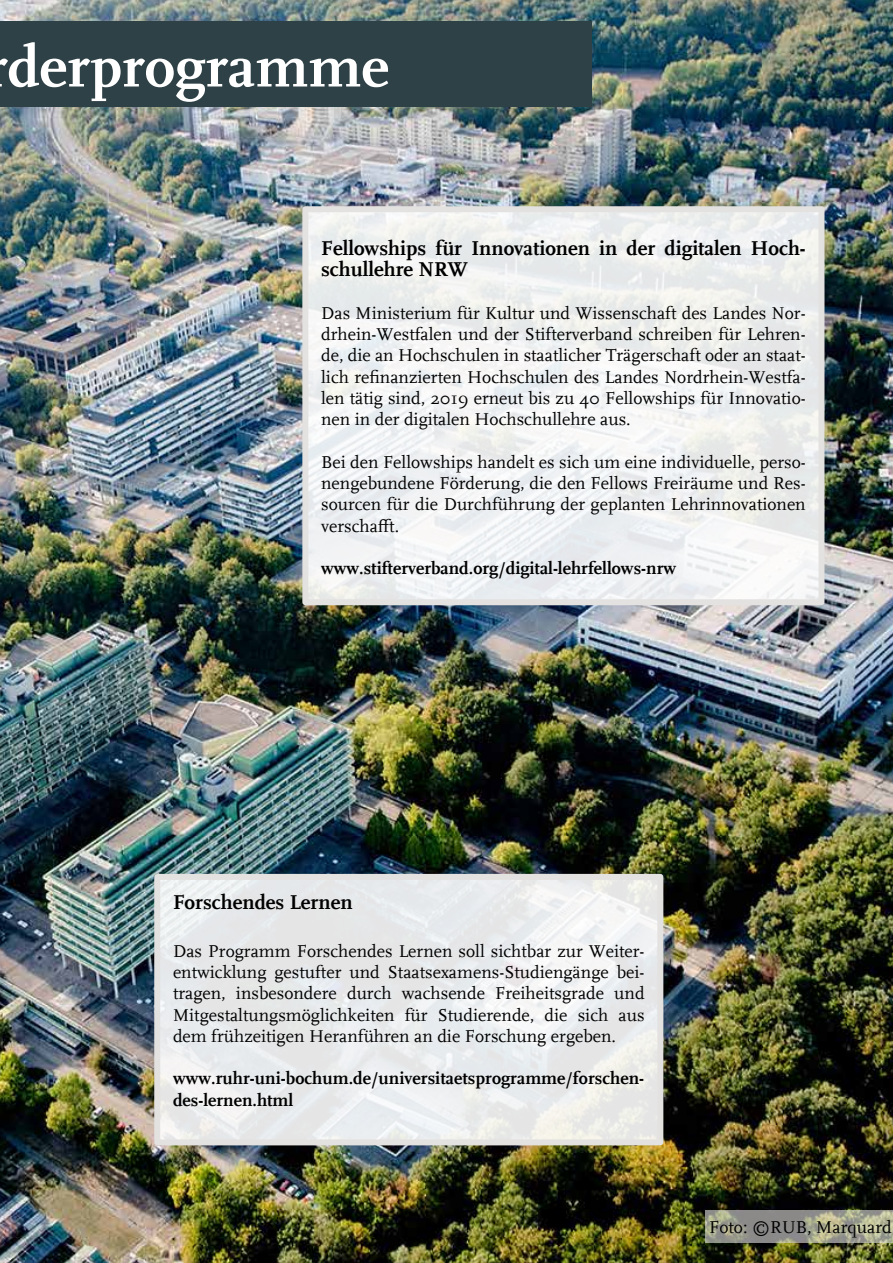
<style>
.page{position:relative;width:893px;height:1263px;background:#fff}
.page>*{position:absolute;margin:0;border:0;box-sizing:border-box;transform-origin:0 0}
.t1{font:700 60px "RUB Scala MZ";color:#fff}
.t2{font:700 21px/21.3px "RUB Scala MZ";color:#000}
.t3{font:18px/21.3px "RUB Scala MZ";color:#000;text-align:justify}
.t4{font:700 18px/21.3px "RUB Scala MZ";color:#000}
.t5{font:16.8px "Rub Flama";color:#000}
</style>
<div class="page">
<img style="left:0;top:0;width:893px;height:1263px">
<div style="left:0;top:21px;width:591px;height:85px;background:#2e4147"></div>
<div style="left:305px;top:209px;width:516px;height:393px;background:#f0f1f2"></div>
<div style="left:302px;top:206px;width:522px;height:399px;border:6px solid #e4e2e1"></div>
<svg style="left:705px;top:1210px;width:188px;height:33px;background:#9e9f8f"></svg>
<svg style="left:161px;top:881px;width:495px;height:257px;fill:#e7eaec"></svg>
<div style="left:154px;top:874px;width:509px;height:271px;border:6px solid #e4e2e1"></div>
<h1 class="t1" style="left:8px;top:23px;width:383px">derprogramme</h1>
<p class="t2" style="left:321px;top:236px;width:486px">Fellowships für Innovationen in der digitalen Hoch&shy;schullehre NRW</p>
<p class="t3" style="left:321px;top:302px;width:486px">Das Ministerium für Kultur und Wissenschaft des Landes Nor&shy;drhein-Westfalen und der Stifterverband schreiben für Lehren&shy;de, die an Hochschulen in staatlicher Trägerschaft oder an staat&shy;lich refinanzierten Hochschulen des Landes Nordrhein-Westfa&shy;len tätig sind, 2019 erneut bis zu 40 Fellowships für Innovatio&shy;nen in der digitalen Hochschullehre aus.</p>
<p class="t3" style="left:321px;top:451px;width:486px">Bei den Fellowships handelt es sich um eine individuelle, perso&shy;nengebundene Förderung, die den Fellows Freiräume und Res&shy;sourcen für die Durchführung der geplanten Lehrinnovationen verschafft.</p>
<p class="t4" style="left:321px;top:556px;width:357px">www.stifterverband.org/digital-lehrfellows-nrw</p>
<p class="t2" style="left:173px;top:889px;width:181px">Forschendes Lernen</p>
<p class="t3" style="left:173px;top:940px;width:473px">Das Programm Forschendes Lernen soll sichtbar zur Weiter&shy;entwicklung gestufter und Staatsexamens-Studiengänge bei&shy;tragen, insbesondere durch wachsende Freiheitsgrade und Mitgestaltungsmöglichkeiten für Studierende, die sich aus dem frühzeitigen Heranführen an die Forschung ergeben.</p>
<p class="t4" style="left:173px;top:1066px;width:473px">www.ruhr-uni-bochum.de/universitaetsprogramme/forschen&shy;des-lernen.html</p>
<p class="t3" style="left:709px;top:1216px;width:184px">Foto: ©RUB, Marquard</p>
<p class="t5" style="left:798px;top:1215px;width:11px">9</p>
</div>
